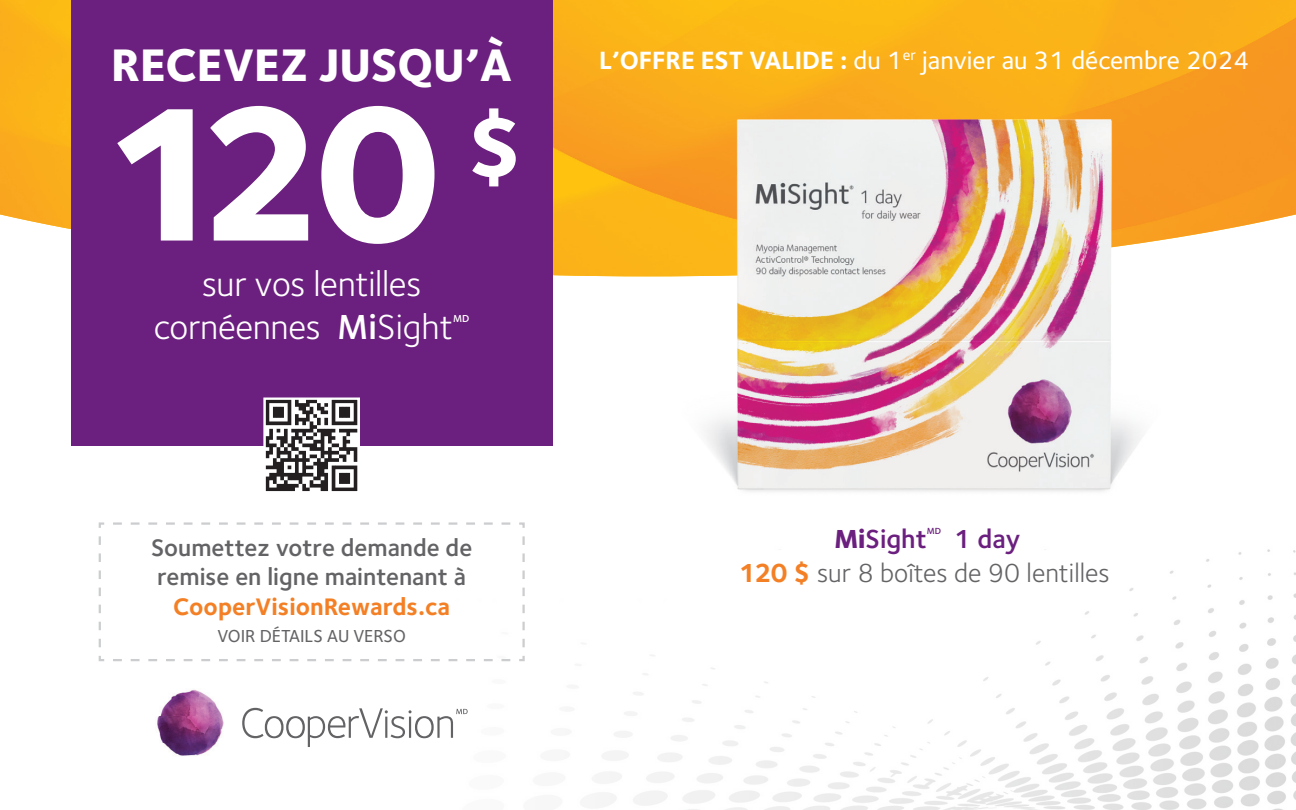
<style>
.page{position:relative;width:1296px;height:810px;background:#fff}
.page>*{position:absolute;margin:0;border:0;box-sizing:border-box;transform-origin:0 0}
.t1{font:800 196.88px "Foundry Sterling";color:#fff}
.t2{font:800 86.85px "Foundry Sterling";color:#fff}
.t3{font:800 47.25px "Foundry Sterling";color:#fff}
.t4{font:36px/43.2px "Foundry Sterling";letter-spacing:-.01em;color:#fff;text-align:center}
.t5{font:27px "Foundry Sterling";color:#636366}
.t6{font:600 27px "Foundry Sterling";color:#6b1f7e}
.t7{font:500 25.88px "Foundry Sterling";color:#fff}
.t8{font:600 24.75px/29.7px "Foundry Sterling";color:#636366;text-align:center}
.t9{font:500 18px "Foundry Sterling";color:#636366}
.t10{font:600 10.58px "Foundry Sterling";color:#fff}
.t11{font:600 9.22px "Foundry Sterling";color:#6b1f7e}
.s1{font-weight:600}
.s2{font-weight:700;color:#f48026}
.s3{font-weight:700}
.s4{font-weight:800}
</style>
<div class="page">
<img style="left:0;top:0;width:1296px;height:276px">
<div style="left:71px;top:0;width:482px;height:446px;background:#6b1f7e"></div>
<img style="left:658px;top:37px;width:532px;height:455px">
<img style="left:610px;top:549px;width:686px;height:261px">
<svg style="left:98px;top:522px;width:427px;height:140px"></svg>
<img style="left:157px;top:689px;width:67px;height:67px">
<svg style="left:242px;top:708px;width:226px;height:39px"></svg>
<svg style="left:266px;top:401px;width:91px;height:89px;background:#868484"></svg>
<div style="left:263px;top:398px;width:97px;height:95px;border:2px solid #fff"></div>
<p class="t3" style="left:111px;top:35px;width:403px">RECEVEZ JUSQU’À</p>
<p class="t1" style="left:100px;top:52px;width:345px">120</p>
<p class="t2" style="left:466px;top:93px;width:59px">$</p>
<p class="t4" style="left:154px;top:263px;width:301px">sur vos lentilles cornéennes <span class="s1">Mi</span>Sight</p>
<p class="t10" style="left:453px;top:312px;width:18px">MD</p>
<p class="t8" style="left:151px;top:533px;width:323px">Soumettez votre demande de remise en ligne maintenant à<br><span class="s2">CooperVisionRewards.ca</span></p>
<p class="t9" style="left:218px;top:626px;width:190px">VOIR DÉTAILS AU VERSO</p>
<p class="t7" style="left:599px;top:45px;width:652px"><span class="s3">L’OFFRE EST VALIDE :</span> du 1<sup>er</sup> janvier au 31 décembre 2024</p>
<p class="t6" style="left:834px;top:523px;width:94px"><span class="s4">Mi</span>Sight</p>
<p class="t11" style="left:927px;top:526px;width:16px">MD</p>
<p class="t6" style="left:954px;top:523px;width:68px">1 day</p>
<p class="t5" style="left:739px;top:557px;width:372px"><span class="s2">120 $</span> sur 8 boîtes de 90 lentilles</p>
</div>
